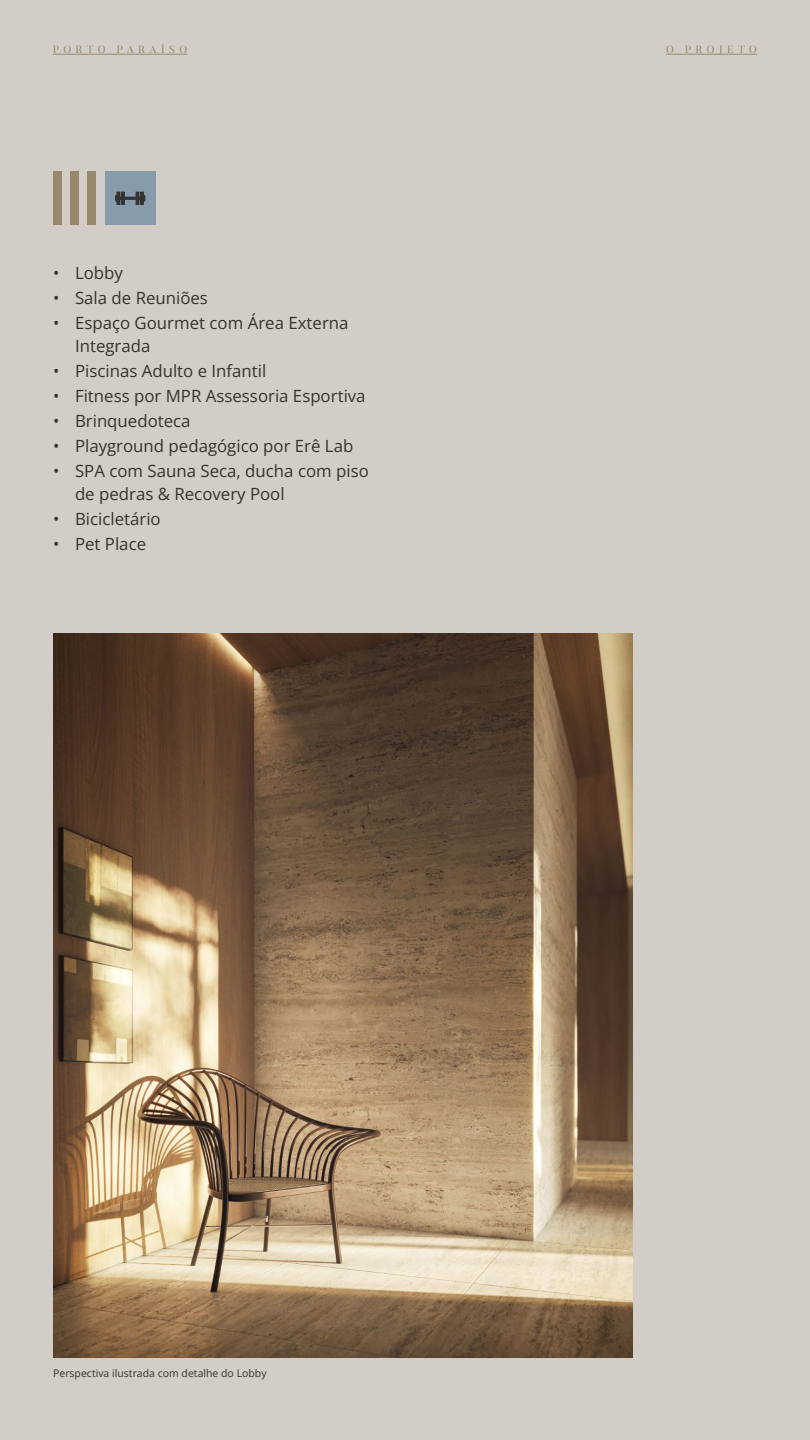
<style>
.page{position:relative;width:810px;height:1440px;background:#d2cdc6}
.page>*{position:absolute;margin:0;border:0;box-sizing:border-box;transform-origin:0 0}
.t1{font:16.8px/22.8px "Open Sans";color:#34332f}
.t2{font:10.5px "Open Sans";color:#34332f}
.t3{font:10.5px "Butler";letter-spacing:.42em;color:#98886c}
</style>
<div class="page">
<hr style="left:53px;top:54px;width:134px;height:1px;background:#98886c">
<hr style="left:666px;top:54px;width:91px;height:1px;background:#98886c">
<div style="left:105px;top:172px;width:51px;height:53px;background:#889bab"></div>
<div style="left:53px;top:172px;width:9px;height:53px;background:#98886c"></div>
<div style="left:70px;top:172px;width:9px;height:53px;background:#98886c"></div>
<div style="left:87px;top:172px;width:9px;height:53px;background:#98886c"></div>
<svg style="left:115px;top:192px;width:30px;height:13px"></svg>
<img style="left:53px;top:633px;width:580px;height:725px">
<p class="t3" style="left:53px;top:43px;width:136px">PORTO PARAÍSO</p>
<p class="t3" style="left:666px;top:43px;width:92px">O PROJETO</p>
<p class="t1" style="left:53px;top:261px;width:71px">• Lobby</p>
<p class="t1" style="left:53px;top:286px;width:156px">• Sala de Reuniões</p>
<p class="t1" style="left:75px;top:311px;width:275px;text-indent:-22px">• Espaço Gourmet com Área Externa<br>Integrada</p>
<p class="t1" style="left:53px;top:359px;width:215px">• Piscinas Adulto e Infantil</p>
<p class="t1" style="left:53px;top:384px;width:314px">• Fitness por MPR Assessoria Esportiva</p>
<p class="t1" style="left:53px;top:409px;width:139px">• Brinquedoteca</p>
<p class="t1" style="left:53px;top:434px;width:302px">• Playground pedagógico por Erê Lab</p>
<p class="t1" style="left:75px;top:459px;width:295px;text-indent:-22px">• SPA com Sauna Seca, ducha com piso de pedras &amp; Recovery Pool</p>
<p class="t1" style="left:53px;top:507px;width:109px">• Bicicletário</p>
<p class="t1" style="left:53px;top:532px;width:95px">• Pet Place</p>
<p class="t2" style="left:53px;top:1366px;width:215px">Perspectiva ilustrada com detalhe do Lobby</p>
</div>
